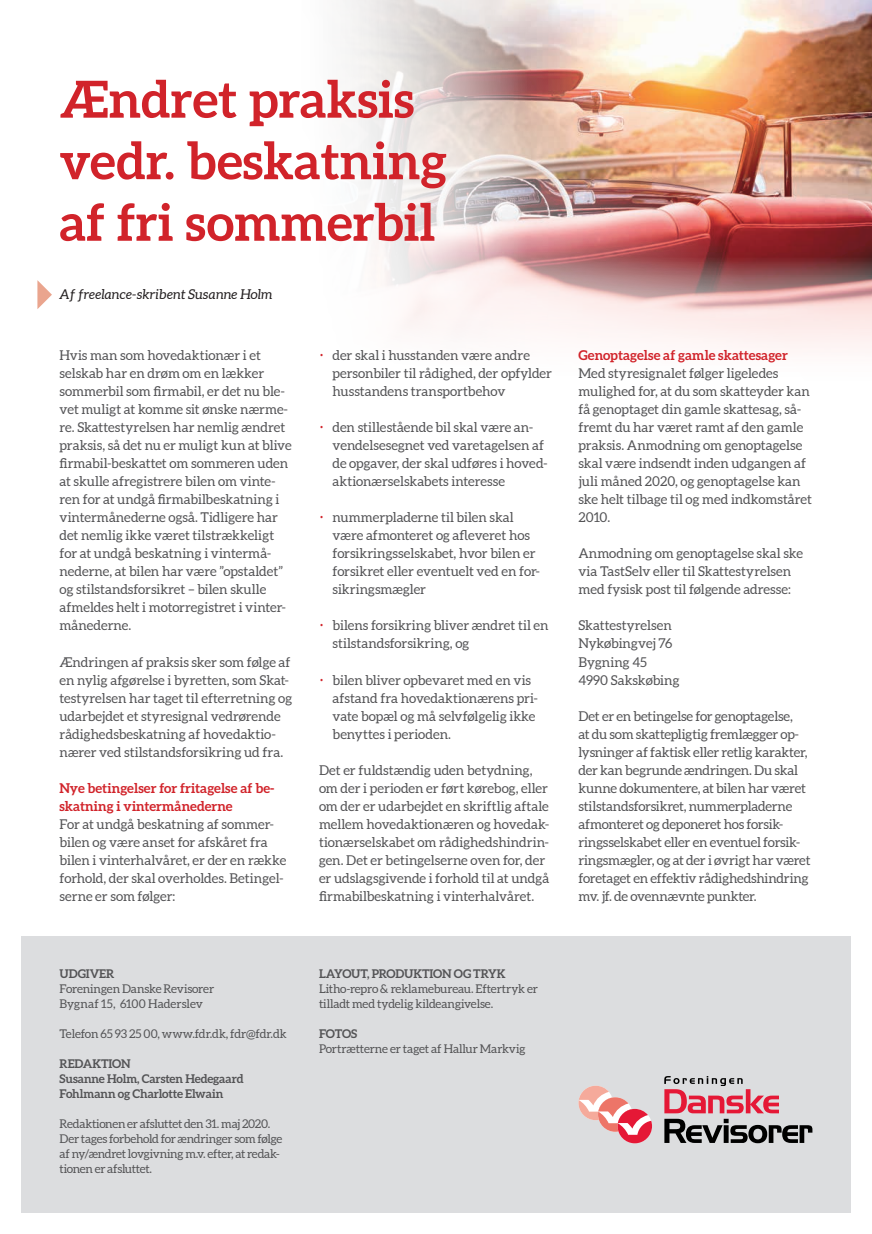
<style>
.page{position:relative;width:872px;height:1234px;background:#fff}
.page>*{position:absolute;margin:0;border:0;box-sizing:border-box;transform-origin:0 0}
.t1{font:700 51px/61.5px "Aleo";color:#d1232a}
.t2{font:13.5px/18px "Aleo";color:#535355}
.t3{font:700 13.5px/18px "Aleo";letter-spacing:.005em;color:#d1232a}
.t4{font:italic 13.5px "Aleo";color:#231f20}
.t5{font:12px/15px "Aleo";letter-spacing:-.015em;color:#535355}
.t6{font:700 12px/15px "Aleo";letter-spacing:-.005em;color:#535355}
.s1{font-family:"Open Sans";font-weight:300;color:#d1232a}
</style>
<div class="page">
<img style="left:343px;top:0;width:529px;height:350px">
<div style="left:21px;top:935px;width:829px;height:277px;background:#dcdddf"></div>
<svg style="left:578px;top:1085px;width:74px;height:58px"></svg>
<svg style="left:664px;top:1076px;width:148px;height:66px"></svg>
<svg style="left:37px;top:280px;width:15px;height:29px"></svg>
<h1 class="t1" style="left:60px;top:68px;width:389px">Ændret praksis vedr. beskatning af fri sommerbil</h1>
<p class="t4" style="left:60px;top:286px;width:214px">Af freelance-skribent Susanne Holm</p>
<p class="t2" style="left:60px;top:347px;width:234px">Hvis man som hovedaktionær i et selskab har en drøm om en lækker sommerbil som firmabil, er det nu ble&shy;vet muligt at komme sit ønske nærme&shy;re. Skattestyrelsen har nemlig ændret praksis, så det nu er muligt kun at blive firmabil-beskattet om sommeren uden at skulle afregistrere bilen om vinte&shy;ren for at undgå firmabilbeskatning i vintermånederne også. Tidligere har det nemlig ikke været tilstrækkeligt for at undgå beskatning i vintermå&shy;nederne, at bilen har være ”opstaldet” og stilstandsforsikret – bilen skulle afmeldes helt i motorregistret i vinter&shy;månederne.</p>
<p class="t2" style="left:60px;top:653px;width:234px">Ændringen af praksis sker som følge af en nylig afgørelse i byretten, som Skat&shy;testyrelsen har taget til efterretning og udarbejdet et styresignal vedrørende rådighedsbeskatning af hovedaktio&shy;nærer ved stilstandsforsikring ud fra.</p>
<p class="t3" style="left:60px;top:778px;width:216px">Nye betingelser for fritagelse af be&shy;skatning i vintermånederne</p>
<p class="t2" style="left:60px;top:815px;width:228px">For at undgå beskatning af sommer&shy;bilen og være anset for afskåret fra bilen i vinterhalvåret, er der en række forhold, der skal overholdes. Betingel&shy;serne er som følger:</p>
<p class="t6" style="left:60px;top:965px;width:56px">UDGIVER</p>
<p class="t5" style="left:60px;top:981px;width:156px">Foreningen Danske Revisorer<br>Bygnaf 15, 6100 Haderslev</p>
<p class="t5" style="left:60px;top:1026px;width:229px">Telefon 65 93 25 00, www.fdr.dk, fdr@fdr.dk</p>
<p class="t6" style="left:60px;top:1055px;width:185px">REDAKTION<br>Susanne Holm, Carsten Hedegaard<br>Fohlmann og Charlotte Elwain</p>
<p class="t5" style="left:60px;top:1116px;width:224px">Redaktionen er afsluttet den 31. maj 2020.<br>Der tages forbehold for ændringer som følge af ny/ændret lovgivning m.v. efter, at redak&shy;tionen er afsluttet.</p>
<p class="t2" style="left:332px;top:347px;width:221px;text-indent:-14px"><span class="s1">•</span> der skal i husstanden være andre personbiler til rådighed, der opfylder husstandens transportbehov</p>
<p class="t2" style="left:332px;top:419px;width:217px;text-indent:-14px"><span class="s1">•</span> den stillestående bil skal være an&shy;vendelsesegnet ved varetagelsen af de opgaver, der skal udføres i hoved&shy;aktionærselskabets interesse</p>
<p class="t2" style="left:332px;top:509px;width:209px;text-indent:-14px"><span class="s1">•</span> nummerpladerne til bilen skal være afmonteret og afleveret hos forsikringsselskabet, hvor bilen er forsikret eller eventuelt ved en for&shy;sikringsmægler</p>
<p class="t2" style="left:332px;top:617px;width:218px;text-indent:-14px"><span class="s1">•</span> bilens forsikring bliver ændret til en stilstandsforsikring, og</p>
<p class="t2" style="left:332px;top:671px;width:207px;text-indent:-14px"><span class="s1">•</span> bilen bliver opbevaret med en vis afstand fra hovedaktionærens pri&shy;vate bopæl og må selvfølgelig ikke benyttes i perioden.</p>
<p class="t2" style="left:319px;top:761px;width:232px">Det er fuldstændig uden betydning, om der i perioden er ført kørebog, eller om der er udarbejdet en skriftlig aftale mellem hovedaktionæren og hovedak&shy;tionærselskabet om rådighedshindrin&shy;gen. Det er betingelserne oven for, der er udslagsgivende i forhold til at undgå firmabilbeskatning i vinterhalvåret.</p>
<p class="t6" style="left:319px;top:965px;width:188px">LAYOUT, PRODUKTION OG TRYK</p>
<p class="t5" style="left:319px;top:981px;width:220px">Litho-repro &amp; reklamebureau. Eftertryk er tilladt med tydelig kildeangivelse.</p>
<p class="t6" style="left:319px;top:1025px;width:40px">FOTOS</p>
<p class="t5" style="left:319px;top:1041px;width:208px">Portrætterne er taget af Hallur Markvig</p>
<p class="t3" style="left:578px;top:346px;width:211px">Genoptagelse af gamle skattesager</p>
<p class="t2" style="left:578px;top:365px;width:235px">Med styresignalet følger ligeledes mulighed for, at du som skatteyder kan få genoptaget din gamle skattesag, så&shy;fremt du har været ramt af den gamle praksis. Anmodning om genoptagelse skal være indsendt inden udgangen af juli måned 2020, og genoptagelse kan ske helt tilbage til og med indkomståret 2010.</p>
<p class="t2" style="left:578px;top:545px;width:226px">Anmodning om genoptagelse skal ske via TastSelv eller til Skattestyrelsen med fysisk post til følgende adresse:</p>
<p class="t2" style="left:578px;top:617px;width:103px">Skattestyrelsen<br>Nykøbingvej 76<br>Bygning 45<br>4990 Sakskøbing</p>
<p class="t2" style="left:578px;top:707px;width:234px">Det er en betingelse for genoptagelse,<br>at du som skattepligtig fremlægger op&shy;lysninger af faktisk eller retlig karakter, der kan begrunde ændringen. Du skal kunne dokumentere, at bilen har været stilstandsforsikret, nummerpladerne afmonteret og deponeret hos forsik&shy;ringsselskabet eller en eventuel forsik&shy;ringsmægler, og at der i øvrigt har været foretaget en effektiv rådighedshindring mv. jf. de ovennævnte punkter.</p>
</div>
